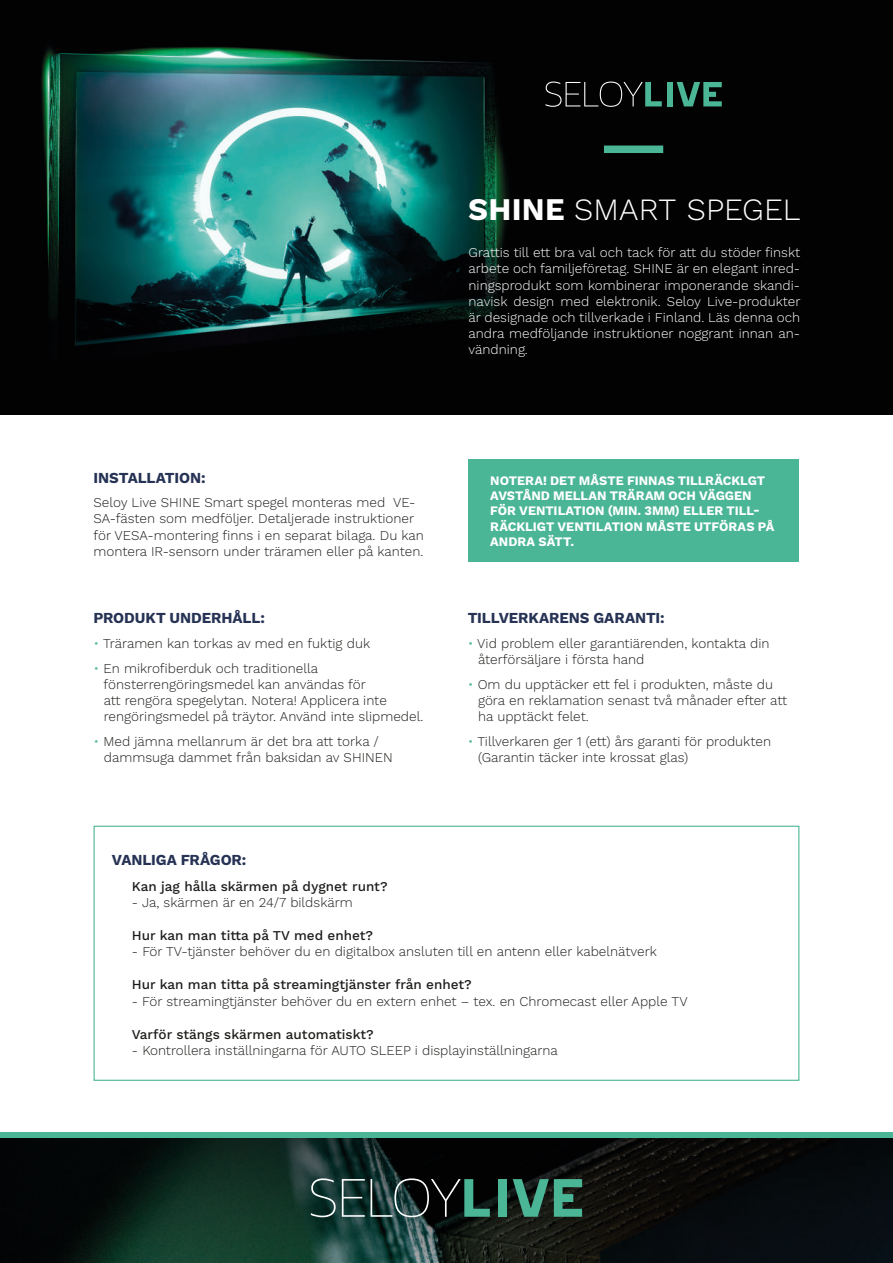
<style>
.page{position:relative;width:893px;height:1263px;background:#fff}
.page>*{position:absolute;margin:0;border:0;box-sizing:border-box;transform-origin:0 0}
.t1{font:300 31.05px "Work Sans";color:#fff}
.t2{font:700 15px "Work Sans";letter-spacing:-.01em;color:#273355}
.t3{font:300 13.5px/16.2px "Work Sans";color:#1d1d1b}
.t4{font:300 13.5px/16.2px "Work Sans";color:#fff;text-align:justify}
.t5{font:500 13.5px "Work Sans";color:#1d1d1b}
.t6{font:700 12.75px/15.3px "Work Sans";letter-spacing:-.005em;color:#fff}
.s1{font-weight:700}
.s2{color:#4bb696}
</style>
<div class="page">
<img style="left:0;top:1137px;width:893px;height:126px">
<img style="left:0;top:0;width:893px;height:415px">
<svg style="left:311px;top:1178px;width:25px;height:39px"></svg>
<svg style="left:342px;top:1178px;width:148px;height:39px;background:#2a403d"></svg>
<div style="left:498px;top:1179px;width:9px;height:38px;background:#4bb696"></div>
<svg style="left:513px;top:1179px;width:69px;height:38px;background:#316b58"></svg>
<div style="left:468px;top:460px;width:331px;height:102px;background:#4bb696"></div>
<div style="left:94px;top:826px;width:705px;height:255px;border:1px solid #4bb696"></div>
<div style="left:604px;top:146px;width:59px;height:7px;background:#4bb696"></div>
<svg style="left:545px;top:82px;width:117px;height:25px;background:#202726"></svg>
<div style="left:667px;top:82px;width:6px;height:24px;background:#4bb696"></div>
<svg style="left:677px;top:82px;width:45px;height:24px"></svg>
<div style="left:0;top:1132px;width:893px;height:5px;background:#4bb696"></div>
<h1 class="t1" style="left:468px;top:191px;width:334px"><span class="s1">SHINE</span> SMART SPEGEL</h1>
<p class="t4" style="left:468px;top:245px;width:333px">Grattis till ett bra val och tack för att du stöder finskt arbete och familjeföretag. SHINE är en elegant inred&shy;ningsprodukt som kombinerar imponerande skandi&shy;navisk design med elektronik. Seloy Live-produkter är designade och tillverkade i Finland. Läs denna och andra medföljande instruktioner noggrant innan an&shy;vändning.</p>
<p class="t2" style="left:94px;top:469px;width:113px">INSTALLATION:</p>
<p class="t3" style="left:94px;top:495px;width:332px">Seloy Live SHINE Smart spegel monteras med VE-SA-fästen som medföljer. Detaljerade instruktioner för VESA-montering finns i en separat bilaga. Du kan montera IR-sensorn under träramen eller på kanten.</p>
<p class="t2" style="left:94px;top:609px;width:173px">PRODUKT UNDERHÅLL:</p>
<p class="t3" style="left:94px;top:636px;width:278px"><span class="s2">•</span> Träramen kan torkas av med en fuktig duk</p>
<p class="t3" style="left:104px;top:661px;width:321px;text-indent:-10px"><span class="s2">•</span> En mikrofiberduk och traditionella fönsterrengöringsmedel kan användas för<br>att rengöra spegelytan. Notera! Applicera inte rengöringsmedel på träytor. Använd inte slipmedel.</p>
<p class="t3" style="left:104px;top:734px;width:290px;text-indent:-10px"><span class="s2">•</span> Med jämna mellanrum är det bra att torka / dammsuga dammet från baksidan av SHINEN</p>
<p class="t6" style="left:490px;top:473px;width:286px">NOTERA! DET MÅSTE FINNAS TILLRÄCKLGT<br>AVSTÅND MELLAN TRÄRAM OCH VÄGGEN<br>FÖR VENTILATION (MIN. 3MM) ELLER TILL-<br>RÄCKLIGT VENTILATION MÅSTE UTFÖRAS PÅ<br>ANDRA SÄTT.</p>
<p class="t2" style="left:468px;top:609px;width:198px">TILLVERKARENS GARANTI:</p>
<p class="t3" style="left:478px;top:636px;width:293px;text-indent:-10px"><span class="s2">•</span> Vid problem eller garantiärenden, kontakta din återförsäljare i första hand</p>
<p class="t3" style="left:478px;top:677px;width:311px;text-indent:-10px"><span class="s2">•</span> Om du upptäcker ett fel i produkten, måste du göra en reklamation senast två månader efter att ha upptäckt felet.</p>
<p class="t3" style="left:478px;top:734px;width:295px;text-indent:-10px"><span class="s2">•</span> Tillverkaren ger 1 (ett) års garanti för produkten (Garantin täcker inte krossat glas)</p>
<p class="t2" style="left:112px;top:851px;width:136px">VANLIGA FRÅGOR:</p>
<p class="t5" style="left:132px;top:878px;width:257px">Kan jag hålla skärmen på dygnet runt?</p>
<p class="t3" style="left:132px;top:895px;width:222px">- Ja, skärmen är en 24/7 bildskärm</p>
<p class="t5" style="left:132px;top:927px;width:243px">Hur kan man titta på TV med enhet?</p>
<p class="t3" style="left:132px;top:944px;width:527px">- För TV-tjänster behöver du en digitalbox ansluten till en antenn eller kabelnätverk</p>
<p class="t5" style="left:132px;top:977px;width:342px">Hur kan man titta på streamingtjänster från enhet?</p>
<p class="t3" style="left:132px;top:993px;width:557px">- För streamingtjänster behöver du en extern enhet – tex. en Chromecast eller Apple TV</p>
<p class="t5" style="left:132px;top:1026px;width:244px">Varför stängs skärmen automatiskt?</p>
<p class="t3" style="left:132px;top:1043px;width:428px">- Kontrollera inställningarna för AUTO SLEEP i displayinställningarna</p>
</div>
